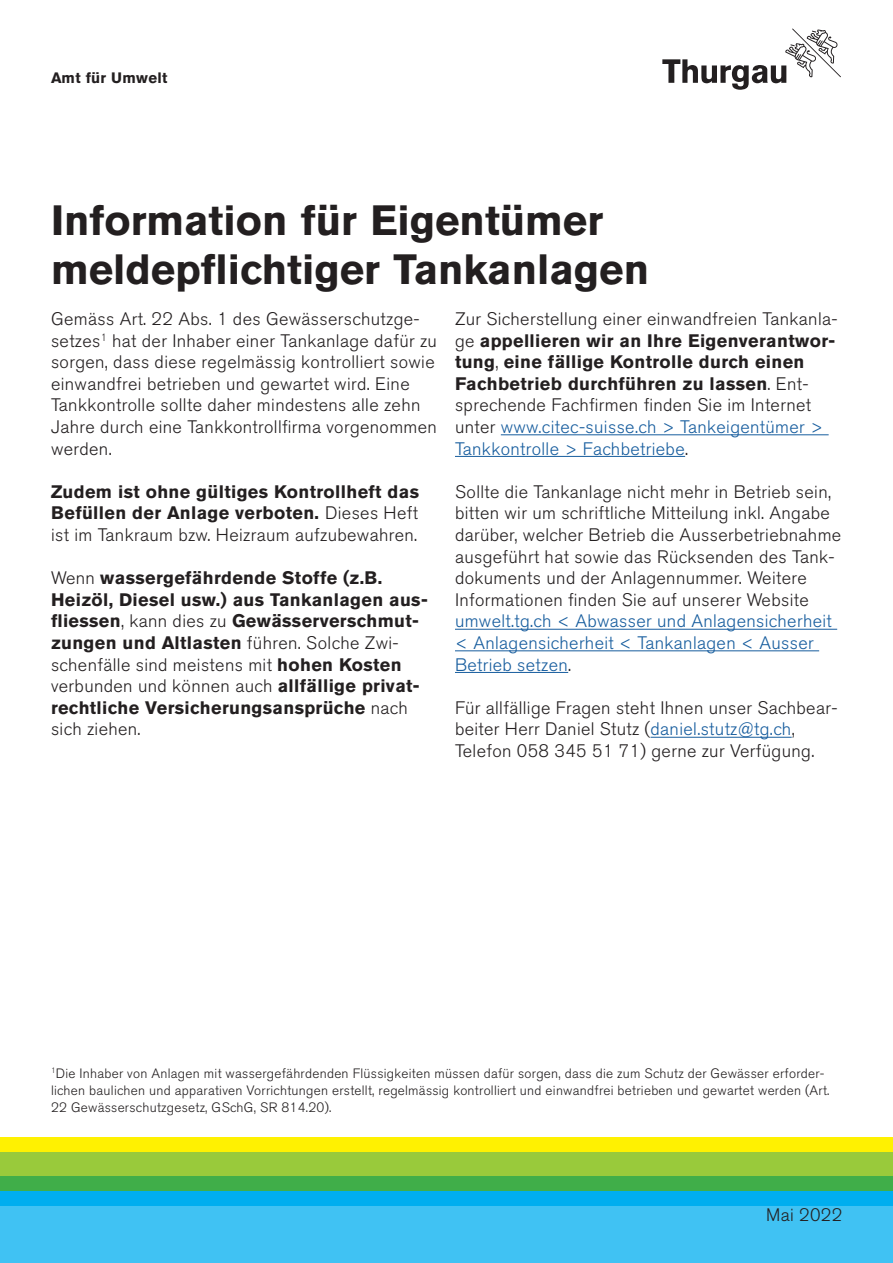
<style>
.page{position:relative;width:893px;height:1263px;background:#fff}
.page>*{position:absolute;margin:0;border:0;box-sizing:border-box;transform-origin:0 0}
.t1{font:700 42px/49.5px "Akzidenz Grotesk BQ";color:#231f20}
.t2{font:700 18px/21.6px "Akzidenz Grotesk BQ";letter-spacing:.02em;color:#231f20}
.t3{font:300 18px/21.6px "Akzidenz Grotesk BQ";letter-spacing:.02em;color:#231f20}
.t4{font:300 18px/21.6px "Akzidenz Grotesk BQ";letter-spacing:.02em;color:#175d9e}
.t5{font:700 15px "Akzidenz Grotesk BQ";letter-spacing:.02em;color:#231f20}
.t6{font:300 13.5px/17.2px "Akzidenz Grotesk BQ";letter-spacing:.02em;color:#231f20}
.s1{font-weight:300}
.s2{font-weight:300;color:#175d9e}
.s3{color:#231f20}
.s4{color:#175d9e}
</style>
<div class="page">
<div style="left:0;top:1205px;width:893px;height:58px;background:#40c2f3"></div>
<div style="left:0;top:1137px;width:893px;height:15px;background:#fff101"></div>
<div style="left:0;top:1176px;width:893px;height:14px;background:#40ae49"></div>
<div style="left:0;top:1152px;width:893px;height:24px;background:#99ca3b"></div>
<div style="left:0;top:1190px;width:893px;height:15px;background:#00aeef"></div>
<svg style="left:662px;top:29px;width:179px;height:61px"></svg>
<hr style="left:501px;top:434px;width:328px;height:1px;background:#175d9e">
<hr style="left:455px;top:456px;width:230px;height:1px;background:#175d9e">
<hr style="left:455px;top:629px;width:382px;height:1px;background:#175d9e">
<hr style="left:455px;top:650px;width:364px;height:1px;background:#175d9e">
<hr style="left:455px;top:672px;width:113px;height:1px;background:#175d9e">
<hr style="left:650px;top:737px;width:142px;height:1px;background:#175d9e">
<p class="t5" style="left:51px;top:69px;width:118px">Amt für Umwelt</p>
<h1 class="t1" style="left:51px;top:195px;width:599px">Information für Eigentümer meldepflichtiger Tankanlagen</h1>
<p class="t3" style="left:51px;top:308px;width:387px">Gemäss Art. 22 Abs. 1 des Gewässerschutzge&shy;setzes<sup>1</sup> hat der Inhaber einer Tankanlage dafür zu sorgen, dass diese regelmässig kontrolliert sowie einwandfrei betrieben und gewartet wird. Eine Tankkontrolle sollte daher mindestens alle zehn Jahre durch eine Tankkontrollfirma vorgenommen werden.</p>
<p class="t2" style="left:51px;top:481px;width:370px;text-align:justify">Zudem ist ohne gültiges Kontrollheft das Befüllen der Anlage verboten. <span class="s1">Dieses Heft ist im Tankraum bzw. Heizraum aufzubewahren.</span></p>
<p class="t2" style="left:51px;top:567px;width:378px"><span class="s1">Wenn</span> wassergefährdende Stoffe (z.B.<br>Heizöl, Diesel usw.) aus Tankanlagen aus&shy;fliessen<span class="s1">, kann dies zu</span> Gewässerverschmut&shy;zungen und Altlasten <span class="s1">führen. Solche Zwi&shy;schenfälle sind meistens mit</span> hohen Kosten <span class="s1">verbunden und können auch</span> allfällige privat&shy;rechtliche Versicherungsansprüche <span class="s1">nach sich ziehen.</span></p>
<p class="t2" style="left:455px;top:308px;width:384px"><span class="s1">Zur Sicherstellung einer einwandfreien Tankanla&shy;ge</span> appellieren wir an Ihre Eigenverantwor&shy;tung<span class="s1">,</span> eine fällige Kontrolle durch einen Fachbetrieb durchführen zu lassen<span class="s1">. Ent&shy;sprechende Fachfirmen finden Sie im Internet unter</span> <span class="s2">www.citec-suisse.ch &gt; Tankeigentümer &gt; Tankkontrolle &gt; Fachbetriebe</span><span class="s1">.</span></p>
<p class="t3" style="left:455px;top:481px;width:388px">Sollte die Tankanlage nicht mehr in Betrieb sein, bitten wir um schriftliche Mitteilung inkl. Angabe darüber, welcher Betrieb die Ausserbetriebnahme ausgeführt hat sowie das Rücksenden des Tank&shy;dokuments und der Anlagennummer. Weitere Informationen finden Sie auf unserer Website</p>
<p class="t4" style="left:455px;top:611px;width:378px">umwelt.tg.ch &lt; Abwasser und Anlagensicherheit &lt; Anlagensicherheit &lt; Tankanlagen &lt; Ausser<br>Betrieb setzen<span class="s3">.</span></p>
<p class="t3" style="left:455px;top:697px;width:384px">Für allfällige Fragen steht Ihnen unser Sachbear&shy;beiter Herr Daniel Stutz (<span class="s4">daniel.stutz@tg.ch</span>,<br>Telefon 058 345 51 71) gerne zur Verfügung.</p>
<p class="t6" style="left:51px;top:1064px;width:780px"><sup>1</sup>Die Inhaber von Anlagen mit wassergefährdenden Flüssigkeiten müssen dafür sorgen, dass die zum Schutz der Gewässer erforder&shy;lichen baulichen und apparativen Vorrichtungen erstellt, regelmässig kontrolliert und einwandfrei betrieben und gewartet werden (Art.<br>22 Gewässerschutzgesetz, GSchG, SR 814.20).</p>
<p class="t3" style="left:766px;top:1204px;width:78px">Mai 2022</p>
</div>
